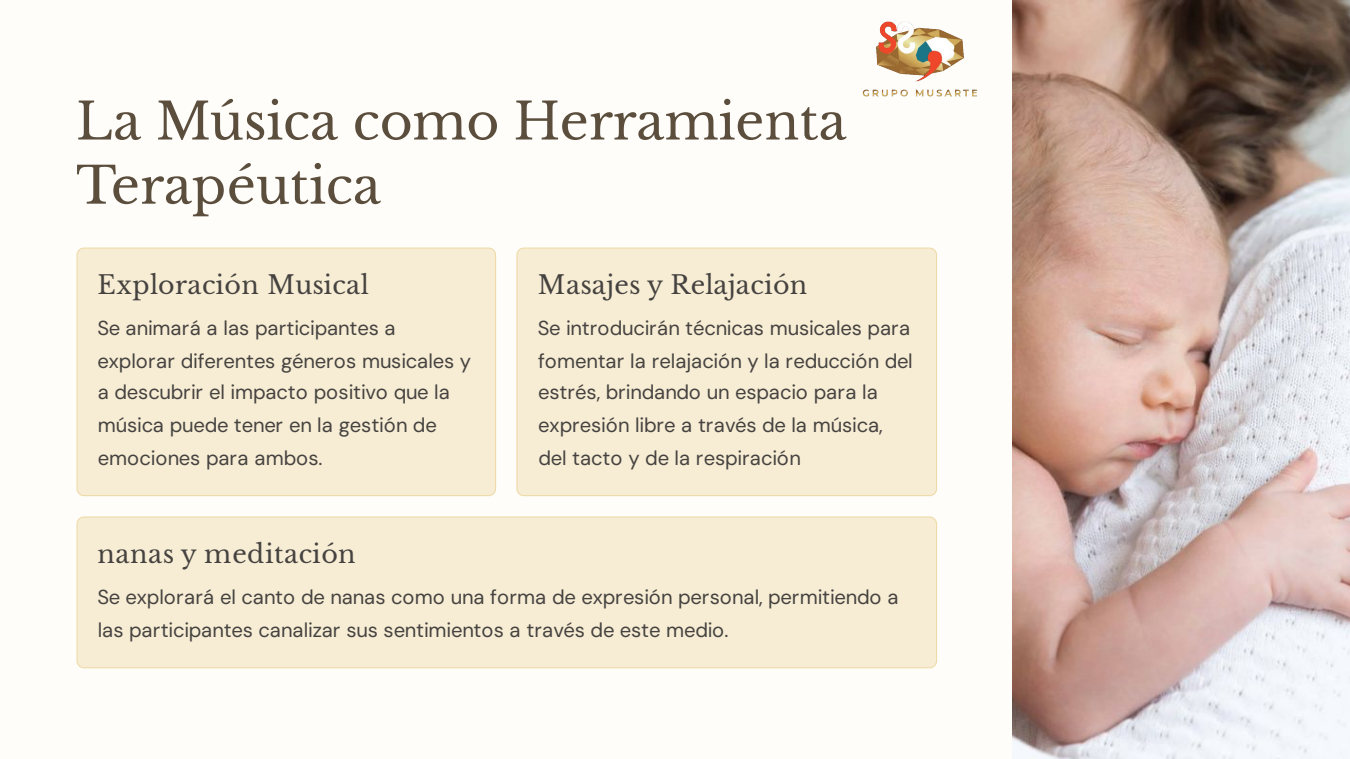
<style>
.page{position:relative;width:1350px;height:759px;background:#fff}
.page>*{position:absolute;margin:0;border:0;box-sizing:border-box;transform-origin:0 0}
.t1{font:50.7px/64.2px "Libre Baskerville";letter-spacing:-.005em;color:#5c4e3d}
.t2{font:25.35px "Libre Baskerville";letter-spacing:.015em;color:#454240}
.t3{font:20.25px/32.4px "DM Sans";letter-spacing:-.01em;color:#454240}
</style>
<div class="page">
<div style="left:0;top:0;width:1350px;height:758px;background:#fffdfa"></div>
<img style="left:1012px;top:0;width:338px;height:758px">
<div style="left:76px;top:247px;width:421px;height:250px;background:#f7edd4"></div>
<div style="left:516px;top:247px;width:422px;height:250px;background:#f7edd4"></div>
<div style="left:76px;top:516px;width:862px;height:153px;background:#f7edd4"></div>
<img style="left:862px;top:0;width:152px;height:119px">
<h1 class="t1" style="left:76px;top:89px;width:772px">La Música como Herramienta<br>Terapéutica</h1>
<p class="t2" style="left:97px;top:269px;width:273px">Exploración Musical</p>
<p class="t3" style="left:97px;top:312px;width:375px">Se animará a las participantes a explorar diferentes géneros musicales y a descubrir el impacto positivo que la música puede tener en la gestión de emociones para ambos.</p>
<p class="t2" style="left:538px;top:269px;width:271px">Masajes y Relajación</p>
<p class="t3" style="left:538px;top:312px;width:376px">Se introducirán técnicas musicales para fomentar la relajación y la reducción del estrés, brindando un espacio para la expresión libre a través de la música, del tacto y de la respiración</p>
<p class="t2" style="left:97px;top:538px;width:260px">nanas y meditación</p>
<p class="t3" style="left:97px;top:581px;width:803px">Se explorará el canto de nanas como una forma de expresión personal, permitiendo a las participantes canalizar sus sentimientos a través de este medio.</p>
</div>
